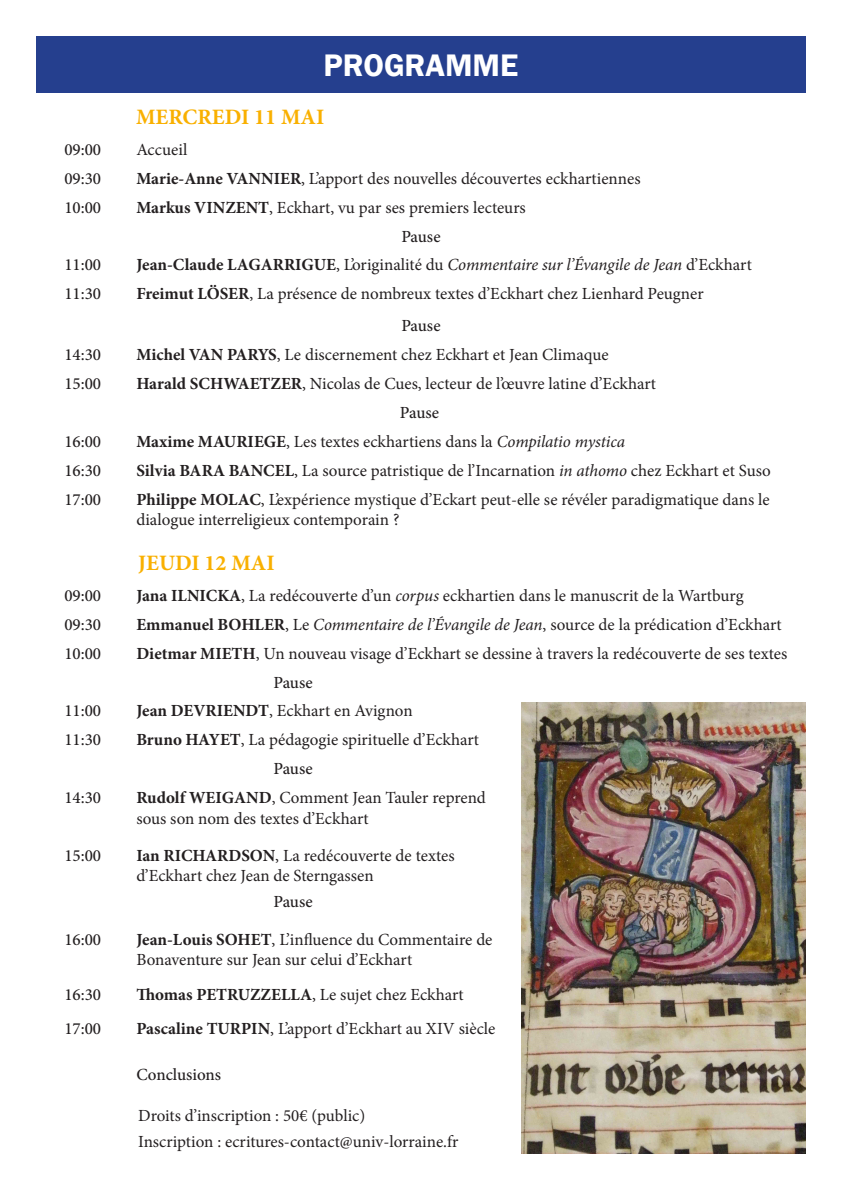
<style>
.page{position:relative;width:842px;height:1191px;background:#fff}
.page>*{position:absolute;margin:0;border:0;box-sizing:border-box;transform-origin:0 0}
.t1{font:600 32px "Franklin Gothic";color:#fff}
.t2{font:700 22px "Minion Pro";color:#f9b000}
.t3{font:17px/20.4px "Minion Pro";color:#231f20}
.t4{font:500 17px "Minion Pro";color:#231f20}
.t5{font:italic 17px "Minion Pro";letter-spacing:-.01em;color:#231f20}
.s1{font-weight:700}
.s2{font-weight:700;font-style:normal}
.s3{font-style:normal}
.s4{font-style:italic}
</style>
<div class="page">
<div style="left:36px;top:36px;width:770px;height:57px;background:#253f8e"></div>
<img style="left:522px;top:702px;width:284px;height:451px">
<p class="t1" style="left:324px;top:45px;width:196px">PROGRAMME</p>
<p class="t2" style="left:136px;top:102px;width:190px">MERCREDI 11 MAI</p>
<p class="t4" style="left:64px;top:138px;width:38px">09:00</p>
<p class="t3" style="left:136px;top:139px;width:52px">Accueil</p>
<p class="t4" style="left:64px;top:167px;width:38px">09:30</p>
<p class="t3" style="left:136px;top:168px;width:506px"><span class="s1">Marie-Anne VANNIER</span>, L’apport des nouvelles découvertes eckhartiennes</p>
<p class="t4" style="left:64px;top:196px;width:38px">10:00</p>
<p class="t3" style="left:136px;top:197px;width:391px"><span class="s1">Markus VINZENT</span>, Eckhart, vu par ses premiers lecteurs</p>
<p class="t4" style="left:401px;top:225px;width:41px">Pause</p>
<p class="t4" style="left:64px;top:253px;width:38px">11:00</p>
<p class="t5" style="left:136px;top:253px;width:617px"><span class="s2">Jean-Claude LAGARRIGUE</span><span class="s3">, L’originalité du</span> Commentaire sur l’Évangile de Jean <span class="s3">d’Eckhart</span></p>
<p class="t4" style="left:64px;top:282px;width:38px">11:30</p>
<p class="t3" style="left:136px;top:284px;width:569px"><span class="s1">Freimut LÖSER</span>, La présence de nombreux textes d’Eckhart chez Lienhard Peugner</p>
<p class="t4" style="left:401px;top:314px;width:41px">Pause</p>
<p class="t4" style="left:64px;top:343px;width:38px">14:30</p>
<p class="t3" style="left:136px;top:344px;width:474px"><span class="s1">Michel VAN PARYS</span>, Le discernement chez Eckhart et Jean Climaque</p>
<p class="t4" style="left:64px;top:372px;width:38px">15:00</p>
<p class="t3" style="left:136px;top:373px;width:521px"><span class="s1">Harald SCHWAETZER</span>, Nicolas de Cues, lecteur de l’œuvre latine d’Eckhart</p>
<p class="t4" style="left:400px;top:401px;width:41px">Pause</p>
<p class="t4" style="left:64px;top:430px;width:38px">16:00</p>
<p class="t3" style="left:136px;top:431px;width:490px"><span class="s1">Maxime MAURIEGE</span>, Les textes eckhartiens dans la <span class="s4">Compilatio mystica</span></p>
<p class="t4" style="left:64px;top:459px;width:38px">16:30</p>
<p class="t3" style="left:136px;top:460px;width:636px"><span class="s1">Silvia BARA BANCEL</span>, La source patristique de l’Incarnation <span class="s4">in athomo</span> chez Eckhart et Suso</p>
<p class="t4" style="left:64px;top:487px;width:38px">17:00</p>
<p class="t3" style="left:136px;top:489px;width:635px"><span class="s1">Philippe MOLAC</span>, L’expérience mystique d’Eckart peut-elle se révéler paradigmatique dans le dialogue interreligieux contemporain ?</p>
<p class="t2" style="left:138px;top:548px;width:138px">JEUDI 12 MAI</p>
<p class="t4" style="left:64px;top:584px;width:38px">09:00</p>
<p class="t3" style="left:136px;top:585px;width:609px"><span class="s1">Jana ILNICKA</span>, La redécouverte d’un <span class="s4">corpus</span> eckhartien dans le manuscrit de la Wartburg</p>
<p class="t4" style="left:64px;top:613px;width:38px">09:30</p>
<p class="t3" style="left:136px;top:614px;width:647px"><span class="s1">Emmanuel BOHLER</span>, Le <span class="s4">Commentaire de l’Évangile de Jean</span>, source de la prédication d’Eckhart</p>
<p class="t4" style="left:64px;top:641px;width:38px">10:00</p>
<p class="t3" style="left:136px;top:643px;width:653px"><span class="s1">Dietmar MIETH</span>, Un nouveau visage d’Eckhart se dessine à travers la redécouverte de ses textes</p>
<p class="t4" style="left:273px;top:670px;width:41px">Pause</p>
<p class="t4" style="left:64px;top:699px;width:38px">11:00</p>
<p class="t3" style="left:136px;top:701px;width:278px"><span class="s1">Jean DEVRIENDT</span>, Eckhart en Avignon</p>
<p class="t4" style="left:64px;top:728px;width:38px">11:30</p>
<p class="t3" style="left:136px;top:730px;width:344px"><span class="s1">Bruno HAYET</span>, La pédagogie spirituelle d’Eckhart</p>
<p class="t4" style="left:273px;top:757px;width:41px">Pause</p>
<p class="t4" style="left:64px;top:786px;width:38px">14:30</p>
<p class="t3" style="left:136px;top:787px;width:351px"><span class="s1">Rudolf WEIGAND</span>, Comment Jean Tauler reprend sous son nom des textes d’Eckhart</p>
<p class="t4" style="left:64px;top:844px;width:38px">15:00</p>
<p class="t3" style="left:136px;top:845px;width:320px"><span class="s1">Ian RICHARDSON</span>, La redécouverte de textes d’Eckhart chez Jean de Sterngassen</p>
<p class="t4" style="left:273px;top:890px;width:41px">Pause</p>
<p class="t4" style="left:64px;top:928px;width:38px">16:00</p>
<p class="t3" style="left:136px;top:929px;width:358px"><span class="s1">Jean-Louis SOHET</span>, L’influence du Commentaire de<br>Bonaventure sur Jean sur celui d’Eckhart</p>
<p class="t4" style="left:64px;top:983px;width:38px">16:30</p>
<p class="t3" style="left:136px;top:984px;width:329px"><span class="s1">Thomas PETRUZZELLA</span>, Le sujet chez Eckhart</p>
<p class="t4" style="left:64px;top:1017px;width:38px">17:00</p>
<p class="t3" style="left:136px;top:1019px;width:360px"><span class="s1">Pascaline TURPIN</span>, L’apport d’Eckhart au XIV siècle</p>
<p class="t4" style="left:136px;top:1063px;width:86px">Conclusions</p>
<p class="t3" style="left:138px;top:1105px;width:229px">Droits d’inscription : 50€ (public)</p>
<p class="t3" style="left:138px;top:1131px;width:322px">Inscription : ecritures-contact@univ-lorraine.fr</p>
</div>
